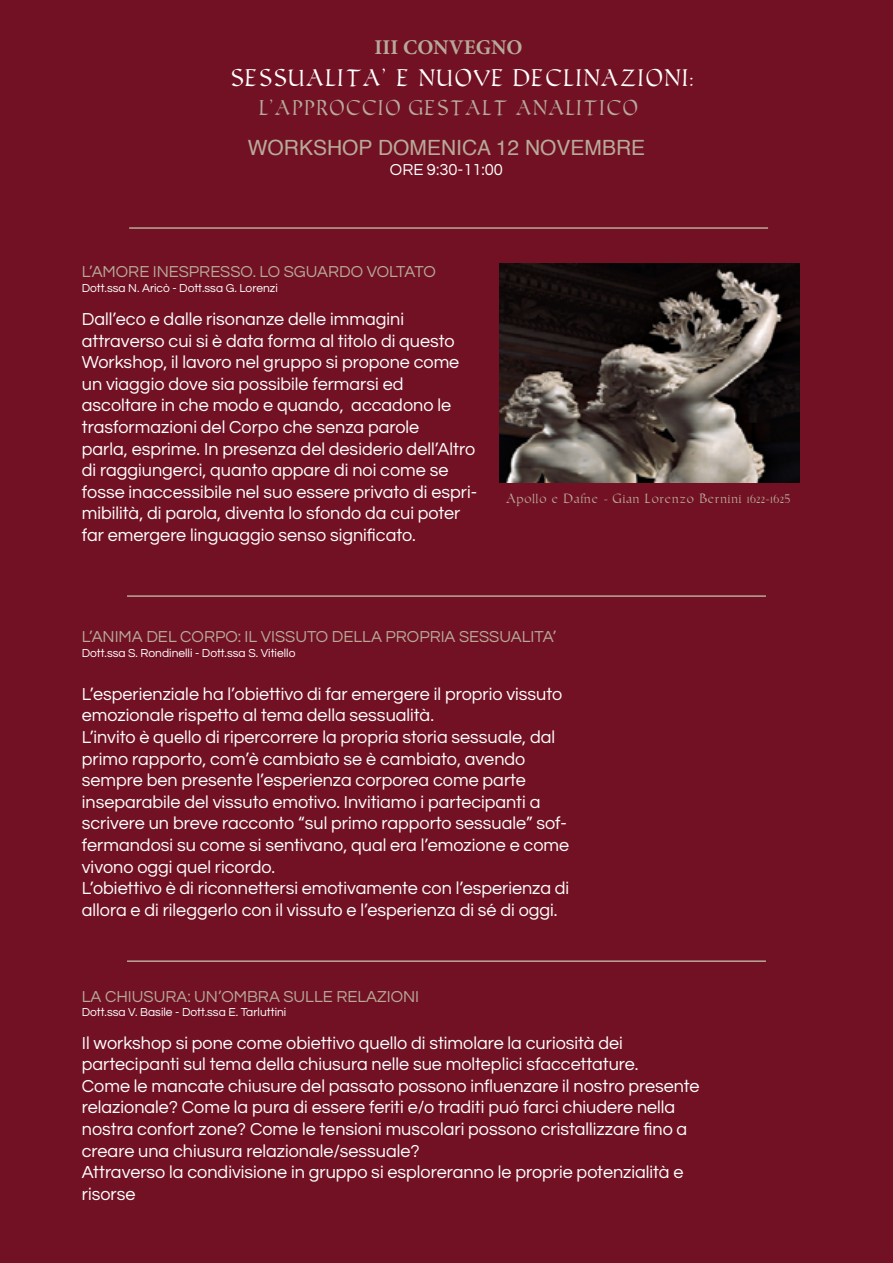
<style>
.page{position:relative;width:893px;height:1263px;background:#721124}
.page>*{position:absolute;margin:0;border:0;box-sizing:border-box;transform-origin:0 0}
.t1{font:27px "Humanistic";color:#fff}
.t2{font:24px "Humanistic";color:#b8aa99}
.t3{font:21px "Helvetica";color:#b8aa99}
.t4{font:700 21px "Minion Pro";color:#b8aa99}
.t5{font:18px/21.6px "Questrial";color:#fff}
.t6{font:16.5px "Questrial";color:#b8aa99}
.t7{font:16.5px "Questrial";color:#fff}
.t8{font:15px "Humanistic";color:#b8aa99}
.t9{font:12px "Questrial";color:#fff}
</style>
<div class="page">
<hr style="left:129px;top:227px;width:639px;height:2px;background:#b8aa99">
<img style="left:500px;top:264px;width:299px;height:218px">
<hr style="left:127px;top:595px;width:639px;height:2px;background:#b8aa99">
<hr style="left:127px;top:960px;width:639px;height:2px;background:#b8aa99">
<p class="t4" style="left:375px;top:32px;width:149px">III CONVEGNO</p>
<h1 class="t1" style="left:230px;top:64px;width:467px">SESSUALITA’ E NUOVE DECLINAZIONI:</h1>
<h2 class="t2" style="left:259px;top:95px;width:381px">L’APPROCCIO GESTALT ANALITICO</h2>
<p class="t3" style="left:248px;top:131px;width:399px">WORKSHOP DOMENICA 12 NOVEMBRE</p>
<p class="t7" style="left:390px;top:161px;width:115px">ORE 9:30-11:00</p>
<p class="t6" style="left:82px;top:264px;width:355px">L’AMORE INESPRESSO. LO SGUARDO VOLTATO</p>
<p class="t9" style="left:82px;top:282px;width:197px">Dott.ssa N. Aricò - Dott.ssa G. Lorenzi</p>
<p class="t5" style="left:82px;top:309px;width:397px">Dall’eco e dalle risonanze delle immagini attraverso cui si è data forma al titolo di questo Workshop, il lavoro nel gruppo si propone come un viaggio dove sia possibile fermarsi ed ascoltare in che modo e quando, accadono le trasformazioni del Corpo che senza parole<br>parla, esprime. In presenza del desiderio dell’Altro di raggiungerci, quanto appare di noi come se fosse inaccessibile nel suo essere privato di espri&shy;mibilità, di parola, diventa lo sfondo da cui poter far emergere linguaggio senso significato.</p>
<p class="t8" style="left:506px;top:491px;width:286px">Apollo e Dafne - Gian Lorenzo Bernini 1622-1625</p>
<p class="t6" style="left:82px;top:629px;width:476px">L’ANIMA DEL CORPO: IL VISSUTO DELLA PROPRIA SESSUALITA’</p>
<p class="t9" style="left:82px;top:647px;width:215px">Dott.ssa S. Rondinelli - Dott.ssa S. Vitiello</p>
<p class="t5" style="left:82px;top:683px;width:489px">L’esperienziale ha l’obiettivo di far emergere il proprio vissuto emozionale rispetto al tema della sessualità.<br>L’invito è quello di ripercorrere la propria storia sessuale, dal primo rapporto, com’è cambiato se è cambiato, avendo sempre ben presente l’esperienza corporea come parte inseparabile del vissuto emotivo. Invitiamo i partecipanti a scrivere un breve racconto “sul primo rapporto sessuale” sof&shy;fermandosi su come si sentivano, qual era l’emozione e come vivono oggi quel ricordo.<br>L’obiettivo è di riconnettersi emotivamente con l’esperienza di allora e di rileggerlo con il vissuto e l’esperienza di sé di oggi.</p>
<p class="t6" style="left:82px;top:988px;width:339px">LA CHIUSURA: UN’OMBRA SULLE RELAZIONI</p>
<p class="t9" style="left:82px;top:1006px;width:206px">Dott.ssa V. Basile - Dott.ssa E. Tarluttini</p>
<p class="t5" style="left:82px;top:1032px;width:619px">Il workshop si pone come obiettivo quello di stimolare la curiosità dei partecipanti sul tema della chiusura nelle sue molteplici sfaccettature.<br>Come le mancate chiusure del passato possono influenzare il nostro presente relazionale? Come la pura di essere feriti e/o traditi puó farci chiudere nella nostra confort zone? Come le tensioni muscolari possono cristallizzare fino a creare una chiusura relazionale/sessuale?<br>Attraverso la condivisione in gruppo si esploreranno le proprie potenzialità e risorse</p>
</div>
